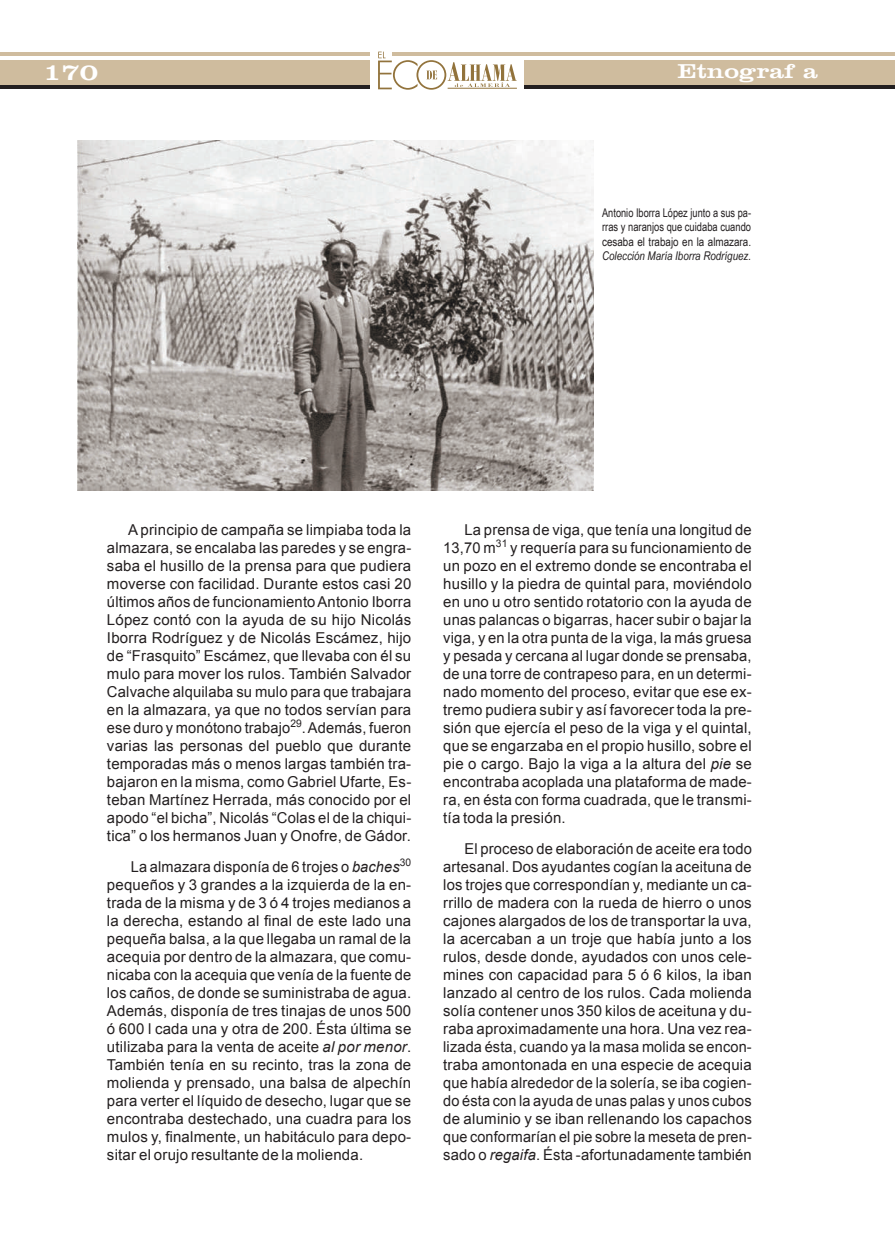
<style>
.page{position:relative;width:895px;height:1260px;background:#fff}
.page>*{position:absolute;margin:0;border:0;box-sizing:border-box;transform-origin:0 0}
.t1{font:24px "Clarendon";color:#fff;scale:1.25 1}
.t2{font:21px "Clarendon";color:#fff;scale:1.25 1}
.t3{font:15px/18px "Arial";letter-spacing:.015em;color:#231f20;text-align:justify}
.t4{font:12px/14.4px "Arial Narrow";color:#231f20;text-align:justify;scale:.94 1}
.t5{font:italic 12px "Arial Narrow";color:#231f20}
.s1{font-style:italic}
</style>
<div class="page">
<svg style="left:378px;top:52px;width:138px;height:38px"></svg>
<hr style="left:447px;top:88px;width:69px;height:1px;background:#92733c">
<hr style="left:0;top:52px;width:370px;height:4px;background:#cfbc9e">
<div style="left:0;top:60px;width:370px;height:25px;background:#cfbc9e"></div>
<hr style="left:0;top:85px;width:370px;height:4px;background:#231f20">
<svg style="left:893px;top:52px;width:1px;height:37px"></svg>
<hr style="left:391px;top:52px;width:502px;height:4px;background:#cfbc9e">
<div style="left:524px;top:60px;width:369px;height:25px;background:#cfbc9e"></div>
<hr style="left:524px;top:85px;width:369px;height:4px;background:#231f20">
<img style="left:77px;top:141px;width:516px;height:349px">
<h1 class="t1" style="left:43px;top:57px;width:45px">170</h1>
<h2 class="t2" style="left:677px;top:59px;width:114px">Etnografía</h2>
<p class="t4" style="left:602px;top:205px;width:160px">Antonio Iborra López junto a sus pa&shy;rras y naranjos que cuidaba cuando cesaba el trabajo en la almazara.</p>
<p class="t5" style="left:602px;top:247px;width:150px">Colección María Iborra Rodríguez.</p>
<p class="t3" style="left:107px;top:520px;width:306px;text-indent:21px">A principio de campaña se limpiaba toda la almazara, se encalaba las paredes y se engra&shy;saba el husillo de la prensa para que pudiera moverse con facilidad. Durante estos casi 20 últimos años de funcionamiento Antonio Iborra López contó con la ayuda de su hijo Nicolás Iborra Rodríguez y de Nicolás Escámez, hijo de “Frasquito” Escámez, que llevaba con él su mulo para mover los rulos. También Salvador Calvache alquilaba su mulo para que trabajara en la almazara, ya que no todos servían para ese duro y monótono trabajo<sup>29</sup>. Además, fueron varias las personas del pueblo que durante temporadas más o menos largas también tra&shy;bajaron en la misma, como Gabriel Ufarte, Es&shy;teban Martínez Herrada, más conocido por el apodo “el bicha”, Nicolás “Colas el de la chiqui&shy;tica” o los hermanos Juan y Onofre, de Gádor.</p>
<p class="t3" style="left:107px;top:857px;width:306px;text-indent:24px">La almazara disponía de 6 trojes o <span class="s1">baches</span><sup>30 </sup>pequeños y 3 grandes a la izquierda de la en&shy;trada de la misma y de 3 ó 4 trojes medianos a la derecha, estando al final de este lado una pequeña balsa, a la que llegaba un ramal de la acequia por dentro de la almazara, que comu&shy;nicaba con la acequia que venía de la fuente de los caños, de donde se suministraba de agua.<br>Además, disponía de tres tinajas de unos 500 ó 600 l cada una y otra de 200. Ésta última se utilizaba para la venta de aceite <span class="s1">al por menor</span>.<br>También tenía en su recinto, tras la zona de molienda y prensado, una balsa de alpechín para verter el líquido de desecho, lugar que se encontraba destechado, una cuadra para los mulos y, finalmente, un habitáculo para depo&shy;sitar el orujo resultante de la molienda.</p>
<p class="t3" style="left:443px;top:520px;width:310px;text-indent:21px">La prensa de viga, que tenía una longitud de 13,70 m<sup>31</sup> y requería para su funcionamiento de un pozo en el extremo donde se encontraba el husillo y la piedra de quintal para, moviéndolo en uno u otro sentido rotatorio con la ayuda de unas palancas o bigarras, hacer subir o bajar la viga, y en la otra punta de la viga, la más gruesa y pesada y cercana al lugar donde se prensaba, de una torre de contrapeso para, en un determi&shy;nado momento del proceso, evitar que ese ex&shy;tremo pudiera subir y así favorecer toda la pre&shy;sión que ejercía el peso de la viga y el quintal, que se engarzaba en el propio husillo, sobre el pie o cargo. Bajo la viga a la altura del <span class="s1">pie</span> se encontraba acoplada una plataforma de made&shy;ra, en ésta con forma cuadrada, que le transmi&shy;tía toda la presión.</p>
<p class="t3" style="left:443px;top:839px;width:310px;text-indent:21px">El proceso de elaboración de aceite era todo artesanal. Dos ayudantes cogían la aceituna de los trojes que correspondían y, mediante un ca&shy;rrillo de madera con la rueda de hierro o unos cajones alargados de los de transportar la uva, la acercaban a un troje que había junto a los rulos, desde donde, ayudados con unos cele&shy;mines con capacidad para 5 ó 6 kilos, la iban lanzado al centro de los rulos. Cada molienda solía contener unos 350 kilos de aceituna y du&shy;raba aproximadamente una hora. Una vez rea&shy;lizada ésta, cuando ya la masa molida se encon&shy;traba amontonada en una especie de acequia que había alrededor de la solería, se iba cogien&shy;do ésta con la ayuda de unas palas y unos cubos de aluminio y se iban rellenando los capachos que conformarían el pie sobre la meseta de pren&shy;sado o <span class="s1">regaifa</span>. Ésta -afortunadamente también</p>
</div>
